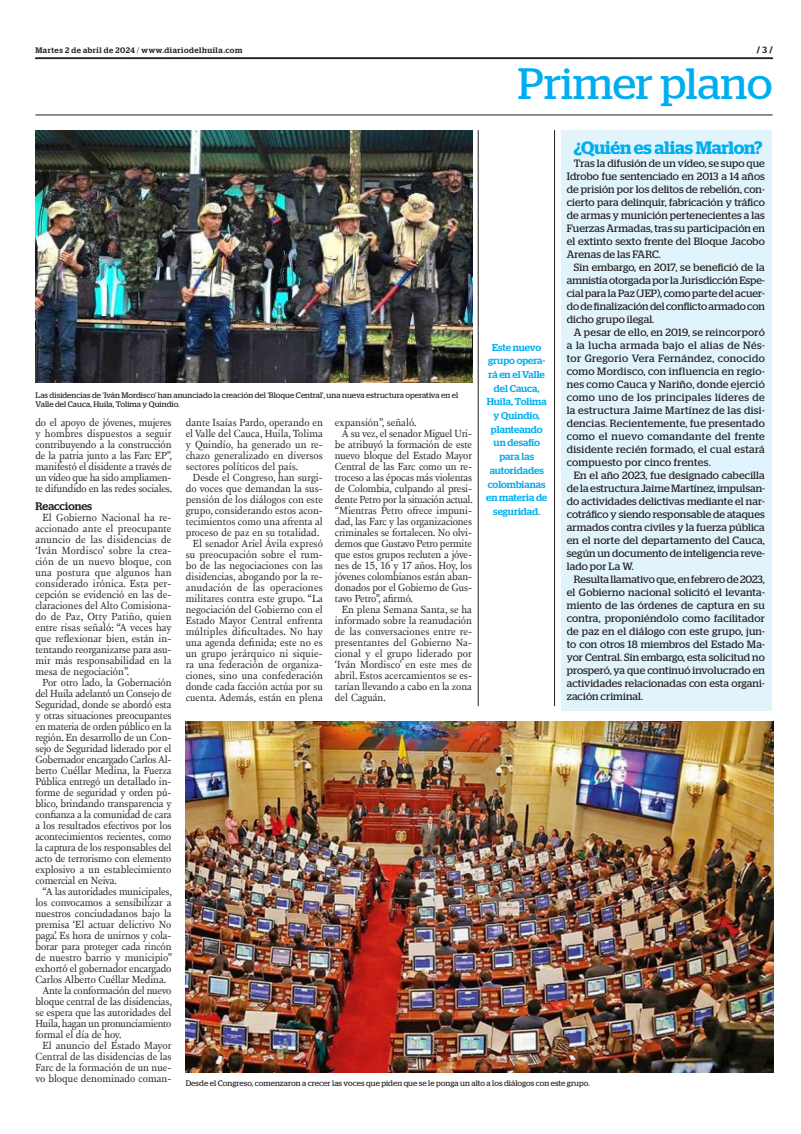
<style>
.page{position:relative;width:801px;height:1134px;background:#fff}
.page>*{position:absolute;margin:0;border:0;box-sizing:border-box;transform-origin:0 0}
.t1{font:43.9px "Stag";color:#00aeef}
.TEXTO{font:600 18px "Stag";letter-spacing:-.01em;color:#00aeef}
.INTERTITULO{font:500 11px "Stag";color:#231f20}
.TEXTO-2{font:10.6px/11px "New Fournier BP";letter-spacing:-.005em;color:#231f20;text-align:justify}
.TEXTO-3{font:10.6px/13px "Stag";letter-spacing:.01em;color:#231f20;text-align:justify}
.DESTACADO_AZUL{font:500 10px/13.7px "Stag";color:#00aeef;text-align:center}
.t2{font:700 9px "Stag";color:#231f20}
.PIE_DE_FOTO{font:8px/9px "Stag";letter-spacing:.01em;color:#231f20}
.t3{font:500 8px "Stag";letter-spacing:.065em;color:#231f20}
.s1{font-weight:300}
.s2{font-weight:500}
</style>
<div class="page">
<div style="left:561px;top:130px;width:211px;height:581px;background:#e1f4fc"></div>
<svg style="left:35px;top:58px;width:738px;height:1px"></svg>
<hr style="left:35px;top:115px;width:737px;height:1px;background:#231f20">
<img style="left:36px;top:130px;width:436px;height:252px">
<img style="left:186px;top:721px;width:588px;height:351px">
<hr style="left:478px;top:130px;width:1px;height:576px;background:#231f20">
<hr style="left:554px;top:130px;width:1px;height:576px;background:#231f20">
<p class="t3" style="left:35px;top:45px;width:208px">Martes 2 de abril de 2024 <span class="s1">/</span> www.diariodelhuila.com</p>
<p class="t2" style="left:757px;top:45px;width:17px">/ <span class="s2">3</span> /</p>
<p class="t1" style="left:518px;top:59px;width:256px">Primer plano</p>
<p class="TEXTO" style="left:574px;top:137px;width:190px">¿Quién es alias Marlon?</p>
<p class="TEXTO-3" style="left:567px;top:156px;width:200px;text-indent:7px">Tras la difusión de un vídeo, se supo que Idrobo fue sentenciado en 2013 a 14 años de prisión por los delitos de rebelión, con&shy;cierto para delinquir, fabricación y tráfico de armas y munición pertenecientes a las Fuerzas Armadas, tras su participación en el extinto sexto frente del Bloque Jacobo Arenas de las FARC.</p>
<p class="TEXTO-3" style="left:567px;top:260px;width:200px;text-indent:7px">Sin embargo, en 2017, se benefició de la amnistía otorgada por la Jurisdicción Espe&shy;cial para la Paz (JEP), como parte del acuer&shy;do de finalización del conflicto armado con dicho grupo ilegal.</p>
<p class="TEXTO-3" style="left:567px;top:325px;width:200px;text-indent:7px">A pesar de ello, en 2019, se reincorporó a la lucha armada bajo el alias de Nés&shy;tor Gregorio Vera Fernández, conocido como Mordisco, con influencia en regio&shy;nes como Cauca y Nariño, donde ejerció como uno de los principales líderes de la estructura Jaime Martínez de las disi&shy;dencias. Recientemente, fue presentado como el nuevo comandante del frente disidente recién formado, el cual estará compuesto por cinco frentes.</p>
<p class="TEXTO-3" style="left:567px;top:468px;width:200px;text-indent:7px">En el año 2023, fue designado cabecilla de la estructura Jaime Martínez, impulsan&shy;do actividades delictivas mediante el nar&shy;cotráfico y siendo responsable de ataques armados contra civiles y la fuerza pública en el norte del departamento del Cauca, según un documento de inteligencia reve&shy;lado por La W.</p>
<p class="TEXTO-3" style="left:567px;top:572px;width:200px;text-indent:7px">Resulta llamativo que, en febrero de 2023, el Gobierno nacional solicitó el levanta&shy;miento de las órdenes de captura en su contra, proponiéndolo como facilitador de paz en el diálogo con este grupo, jun&shy;to con otros 18 miembros del Estado Ma&shy;yor Central. Sin embargo, esta solicitud no prosperó, ya que continuó involucrado en actividades relacionadas con esta organi&shy;zación criminal.</p>
<p class="DESTACADO_AZUL" style="left:486px;top:340px;width:62px">Este nuevo grupo opera&shy;rá en el Valle del Cauca,<br>Huila, Tolima y Quindío, planteando un desafío para las autoridades colombianas en materia de seguridad.</p>
<p class="PIE_DE_FOTO" style="left:36px;top:390px;width:424px">Las disidencias de ‘Iván Mordisco’ han anunciado la creación del ‘Bloque Central’, una nueva estructura operativa en el<br>Valle del Cauca, Huila, Tolima y Quindío.</p>
<p class="TEXTO-2" style="left:335px;top:417px;width:83px">expansión”, señaló.</p>
<p class="TEXTO-2" style="left:335px;top:428px;width:139px;text-indent:7px">A su vez, el senador Miguel Uri&shy;be atribuyó la formación de este nuevo bloque del Estado Mayor Central de las Farc como un re&shy;troceso a las épocas más violentas de Colombia, culpando al presi&shy;dente Petro por la situación actual. “Mientras Petro ofrece impuni&shy;dad, las Farc y las organizaciones criminales se fortalecen. No olvi&shy;demos que Gustavo Petro permite que estos grupos recluten a jóve&shy;nes de 15, 16 y 17 años. Hoy, los jóvenes colombianos están aban&shy;donados por el Gobierno de Gus&shy;tavo Petro”, afirmó.</p>
<p class="TEXTO-2" style="left:335px;top:604px;width:139px;text-indent:7px">En plena Semana Santa, se ha informado sobre la reanudación de las conversaciones entre re&shy;presentantes del Gobierno Na&shy;cional y el grupo liderado por ‘Iván Mordisco’ en este mes de abril. Estos acercamientos se es&shy;tarían llevando a cabo en la zona del Caguán.</p>
<p class="TEXTO-2" style="left:35px;top:417px;width:138px">do el apoyo de jóvenes, mujeres y hombres dispuestos a seguir contribuyendo a la construcción de la patria junto a las Farc EP”, manifestó el disidente a través de un vídeo que ha sido ampliamen&shy;te difundido en las redes sociales.</p>
<p class="INTERTITULO" style="left:35px;top:499px;width:58px">Reacciones</p>
<p class="TEXTO-2" style="left:35px;top:512px;width:138px;text-indent:7px">El Gobierno Nacional ha re&shy;accionado ante el preocupante anuncio de las disidencias de ‘Iván Mordisco’ sobre la crea&shy;ción de un nuevo bloque, con una postura que algunos han considerado irónica. Esta per&shy;cepción se evidenció en las de&shy;claraciones del Alto Comisiona&shy;do de Paz, Otty Patiño, quien entre risas señaló: “A veces hay que reflexionar bien, están in&shy;tentando reorganizarse para asu&shy;mir más responsabilidad en la mesa de negociación”.</p>
<p class="TEXTO-2" style="left:35px;top:677px;width:138px;text-indent:7px">Por otro lado, la Gobernación del Huila adelantó un Consejo de Seguridad, donde se abordó esta y otras situaciones preocupantes en materia de orden público en la región. En desarrollo de un Con&shy;sejo de Seguridad liderado por el Gobernador encargado Carlos Al&shy;berto Cuéllar Medina, la Fuerza Pública entregó un detallado in&shy;forme de seguridad y orden pú&shy;blico, brindando transparencia y confianza a la comunidad de cara a los resultados efectivos por los acontecimientos recientes, como la captura de los responsables del acto de terrorismo con elemento explosivo a un establecimiento comercial en Neiva.</p>
<p class="TEXTO-2" style="left:35px;top:886px;width:138px;text-indent:7px">“A las autoridades municipales, los convocamos a sensibilizar a nuestros conciudadanos bajo la premisa ‘El actuar delictivo No paga’. Es hora de unirnos y cola&shy;borar para proteger cada rincón de nuestro barrio y municipio” exhortó el gobernador encargado Carlos Alberto Cuéllar Medina.</p>
<p class="TEXTO-2" style="left:35px;top:985px;width:138px;text-indent:7px">Ante la conformación del nuevo bloque central de las disidencias, se espera que las autoridades del Huila, hagan un pronunciamiento formal el día de hoy.</p>
<p class="TEXTO-2" style="left:35px;top:1040px;width:138px;text-indent:7px">El anuncio del Estado Mayor Central de las disidencias de las Farc de la formación de un nue&shy;vo bloque denominado coman-</p>
<p class="TEXTO-2" style="left:186px;top:417px;width:139px">dante Isaías Pardo, operando en el Valle del Cauca, Huila, Tolima y Quindío, ha generado un re&shy;chazo generalizado en diversos sectores políticos del país.</p>
<p class="TEXTO-2" style="left:186px;top:472px;width:139px;text-indent:7px">Desde el Congreso, han surgi&shy;do voces que demandan la sus&shy;pensión de los diálogos con este grupo, considerando estos acon&shy;tecimientos como una afrenta al proceso de paz en su totalidad.</p>
<p class="TEXTO-2" style="left:186px;top:538px;width:139px;text-indent:7px">El senador Ariel Ávila expresó su preocupación sobre el rum&shy;bo de las negociaciones con las disidencias, abogando por la re&shy;anudación de las operaciones militares contra este grupo. “La negociación del Gobierno con el Estado Mayor Central enfrenta múltiples dificultades. No hay una agenda definida; este no es un grupo jerárquico ni siquie&shy;ra una federación de organiza&shy;ciones, sino una confederación donde cada facción actúa por su cuenta. Además, están en plena</p>
<p class="PIE_DE_FOTO" style="left:186px;top:1078px;width:406px">Desde el Congreso, comenzaron a crecer las voces que piden que se le ponga un alto a los diálogos con este grupo.</p>
</div>
